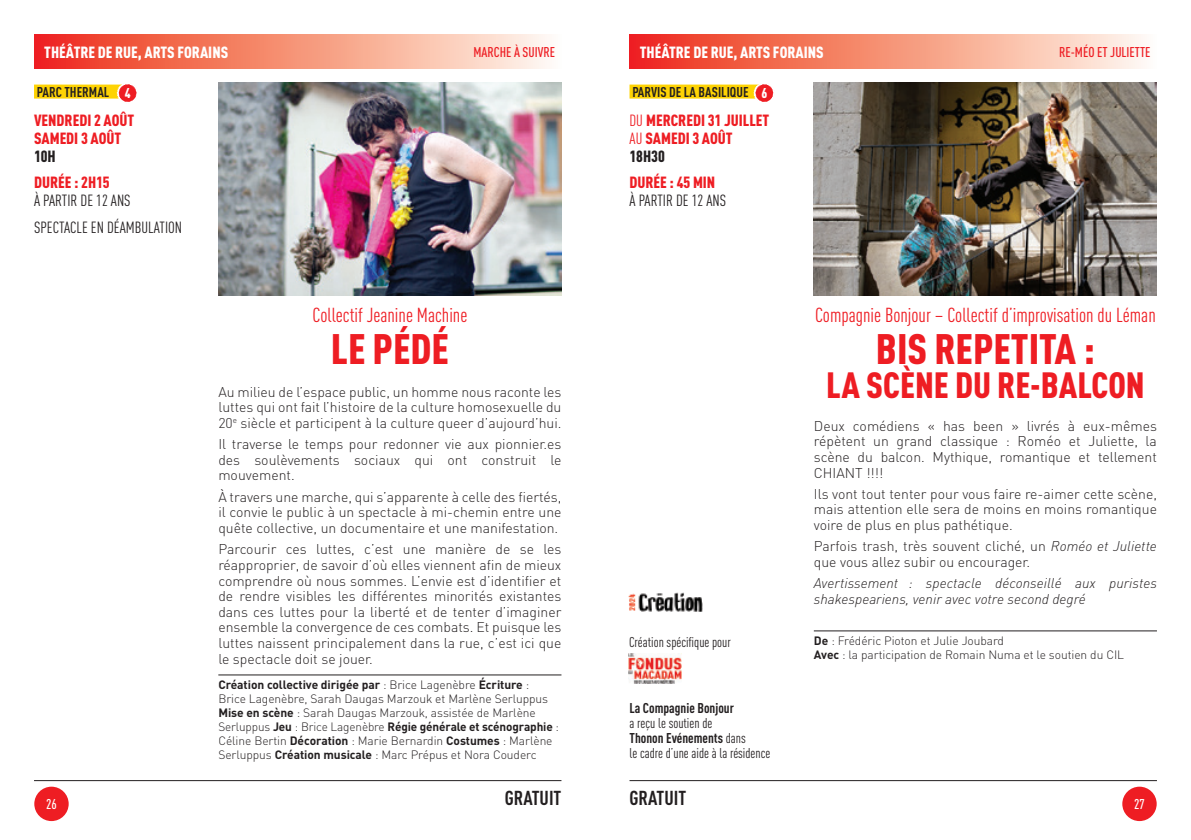
<style>
.page{position:relative;width:1191px;height:840px;background:#fff}
.page>*{position:absolute;margin:0;border:0;box-sizing:border-box;transform-origin:0 0}
.t1{font:900 42px "DIN Cond";color:#ee1d23}
.t2{font:900 36px "DIN Cond";color:#ee1d23}
.t3{font:20px "DIN Cond";color:#ee1d23}
.t4{font:700 20px "DIN Cond";color:#231f20}
.t5{font:900 16px/18px "DIN Cond";color:#ee1d23}
.t6{font:16px/26.6px "DIN Cond";color:#231f20}
.t7{font:900 16px "DIN Cond";color:#fff}
.t8{font:900 16px "DIN Cond";color:#231f20}
.t9{font:300 14px/15.6px "DIN";color:#231f20;text-align:justify}
.t10{font:14px/15px "DIN Cond";color:#231f20}
.t11{font:italic 300 14px/15.6px "DIN";color:#231f20}
.t12{font:700 14px "DIN Cond";color:#231f20}
.t13{font:500 14px "DIN Cond";color:#ee1d23}
.t14{font:500 14px "DIN Cond";color:#fff}
.t15{font:300 12px/14px "DIN";letter-spacing:-.005em;color:#231f20}
.s1{font-weight:900;color:#fff}
.s2{font-weight:700}
.s3{font-weight:400}
.s4{color:#231f20}
.s5{font-style:italic}
</style>
<div class="page">
<div style="left:1122px;top:786px;width:34px;height:34px;background:#ee1d23;border-radius:50%"></div>
<div style="left:34px;top:786px;width:35px;height:34px;background:#ee1d23;border-radius:50%"></div>
<svg style="left:34px;top:34px;width:513px;height:35px;background:#f5917b"></svg>
<hr style="left:218px;top:674px;width:343px;height:1px;background:#231f20">
<div style="left:34px;top:84px;width:93px;height:14px;background:#fed304"></div>
<svg style="left:116px;top:84px;width:21px;height:18px"></svg>
<hr style="left:34px;top:779px;width:527px;height:1px;background:#231f20">
<hr style="left:629px;top:779px;width:528px;height:1px;background:#231f20">
<svg style="left:629px;top:34px;width:514px;height:35px;background:#f5917b"></svg>
<div style="left:629px;top:84px;width:135px;height:14px;background:#fed304"></div>
<svg style="left:753px;top:84px;width:21px;height:18px"></svg>
<hr style="left:814px;top:630px;width:343px;height:1px;background:#231f20">
<img style="left:814px;top:82px;width:343px;height:213px">
<img style="left:218px;top:82px;width:343px;height:213px">
<img style="left:628px;top:592px;width:75px;height:19px">
<img style="left:628px;top:653px;width:53px;height:29px">
<p class="t7" style="left:44px;top:42px;width:185px">THÉÂTRE DE RUE, ARTS FORAINS</p>
<p class="t13" style="left:473px;top:44px;width:83px">MARCHE À SUIVRE</p>
<p class="t12" style="left:37px;top:83px;width:95px">PARC THERMAL <span class="s1">4</span></p>
<p class="t5" style="left:34px;top:110px;width:102px">VENDREDI 2 AOÛT<br>SAMEDI 3 AOÛT</p>
<p class="t8" style="left:34px;top:146px;width:23px">10H</p>
<p class="t5" style="left:34px;top:173px;width:77px">DURÉE : 2H15</p>
<p class="t6" style="left:34px;top:187px;width:150px">À PARTIR DE 12 ANS<br>SPECTACLE EN DÉAMBULATION</p>
<h3 class="t3" style="left:312px;top:303px;width:157px">Collectif Jeanine Machine</h3>
<h1 class="t1" style="left:331px;top:322px;width:119px">LE PÉDÉ</h1>
<p class="t9" style="left:218px;top:383px;width:345px">Au milieu de l’espace public, un homme nous raconte les luttes qui ont fait l’histoire de la culture homosexuelle du 20<sup>e</sup> siècle et participent à la culture queer d’aujourd’hui.</p>
<p class="t9" style="left:218px;top:436px;width:345px">Il traverse le temps pour redonner vie aux pionnier.es des soulèvements sociaux qui ont construit le mouvement.</p>
<p class="t9" style="left:218px;top:488px;width:345px">À travers une marche, qui s’apparente à celle des fiertés, il convie le public à un spectacle à mi-chemin entre une quête collective, un documentaire et une manifestation.</p>
<p class="t9" style="left:218px;top:541px;width:345px">Parcourir ces luttes, c’est une manière de se les réapproprier, de savoir d’où elles viennent afin de mieux comprendre où nous sommes. L’envie est d’identifier et de rendre visibles les différentes minorités existantes dans ces luttes pour la liberté et de tenter d’imaginer ensemble la convergence de ces combats. Et puisque les luttes naissent principalement dans la rue, c’est ici que le spectacle doit se jouer.</p>
<p class="t15" style="left:218px;top:677px;width:342px"><span class="s2">Création collective dirigée par</span> : Brice Lagenèbre <span class="s2">Écriture</span> :<br>Brice Lagenèbre, Sarah Daugas Marzouk et Marlène Serluppus <span class="s2">Mise en scène</span> : Sarah Daugas Marzouk, assistée de Marlène Serluppus <span class="s2">Jeu</span> : Brice Lagenèbre <span class="s2">Régie générale et scénographie</span> :<br>Céline Bertin <span class="s2">Décoration</span> : Marie Bernardin <span class="s2">Costumes</span> : Marlène Serluppus <span class="s2">Création musicale</span> : Marc Prépus et Nora Couderc</p>
<p class="t7" style="left:640px;top:42px;width:185px">THÉÂTRE DE RUE, ARTS FORAINS</p>
<p class="t12" style="left:632px;top:83px;width:136px">PARVIS DE LA BASILIQUE <span class="s1">6</span></p>
<p class="t5" style="left:629px;top:110px;width:141px"><span class="s3">DU</span> MERCREDI 31 JUILLET<br><span class="s3">AU</span> SAMEDI 3 AOÛT<br><span class="s4">18H30</span></p>
<p class="t5" style="left:629px;top:173px;width:87px">DURÉE : 45 MIN</p>
<p class="t6" style="left:629px;top:187px;width:98px">À PARTIR DE 12 ANS</p>
<p class="t13" style="left:1059px;top:44px;width:93px">RE-MÉO ET JULIETTE</p>
<p class="t10" style="left:629px;top:634px;width:103px">Création spécifique pour</p>
<p class="t12" style="left:629px;top:698px;width:106px">La Compagnie Bonjour</p>
<p class="t10" style="left:629px;top:714px;width:142px">a reçu le soutien de<br><span class="s2">Thonon Evénements</span> dans<br>le cadre d’une aide à la résidence</p>
<h3 class="t3" style="left:815px;top:303px;width:342px">Compagnie Bonjour – Collectif d’improvisation du Léman</h3>
<h1 class="t1" style="left:876px;top:322px;width:220px">BIS REPETITA :</h1>
<h2 class="t2" style="left:826px;top:362px;width:320px">LA SCÈNE DU RE-BALCON</h2>
<p class="t9" style="left:814px;top:417px;width:345px">Deux comédiens « has been » livrés à eux-mêmes répètent un grand classique : Roméo et Juliette, la scène du balcon. Mythique, romantique et tellement CHIANT !!!!</p>
<p class="t9" style="left:814px;top:485px;width:345px">Ils vont tout tenter pour vous faire re-aimer cette scène, mais attention elle sera de moins en moins romantique voire de plus en plus pathétique.</p>
<p class="t9" style="left:814px;top:538px;width:344px">Parfois trash, très souvent cliché, un <span class="s5">Roméo et Juliette </span>que vous allez subir ou encourager.</p>
<p class="t11" style="left:814px;top:575px;width:344px">Avertissement : spectacle déconseillé aux puristes shakespeariens, venir avec votre second degré</p>
<p class="t15" style="left:814px;top:633px;width:312px"><span class="s2">De</span> : Frédéric Pioton et Julie Joubard<br><span class="s2">Avec</span> : la participation de Romain Numa et le soutien du CIL</p>
<h3 class="t4" style="left:505px;top:785px;width:58px">GRATUIT</h3>
<h3 class="t4" style="left:629px;top:785px;width:58px">GRATUIT</h3>
<p class="t14" style="left:46px;top:794px;width:12px">26</p>
<p class="t14" style="left:1134px;top:794px;width:12px">27</p>
</div>
